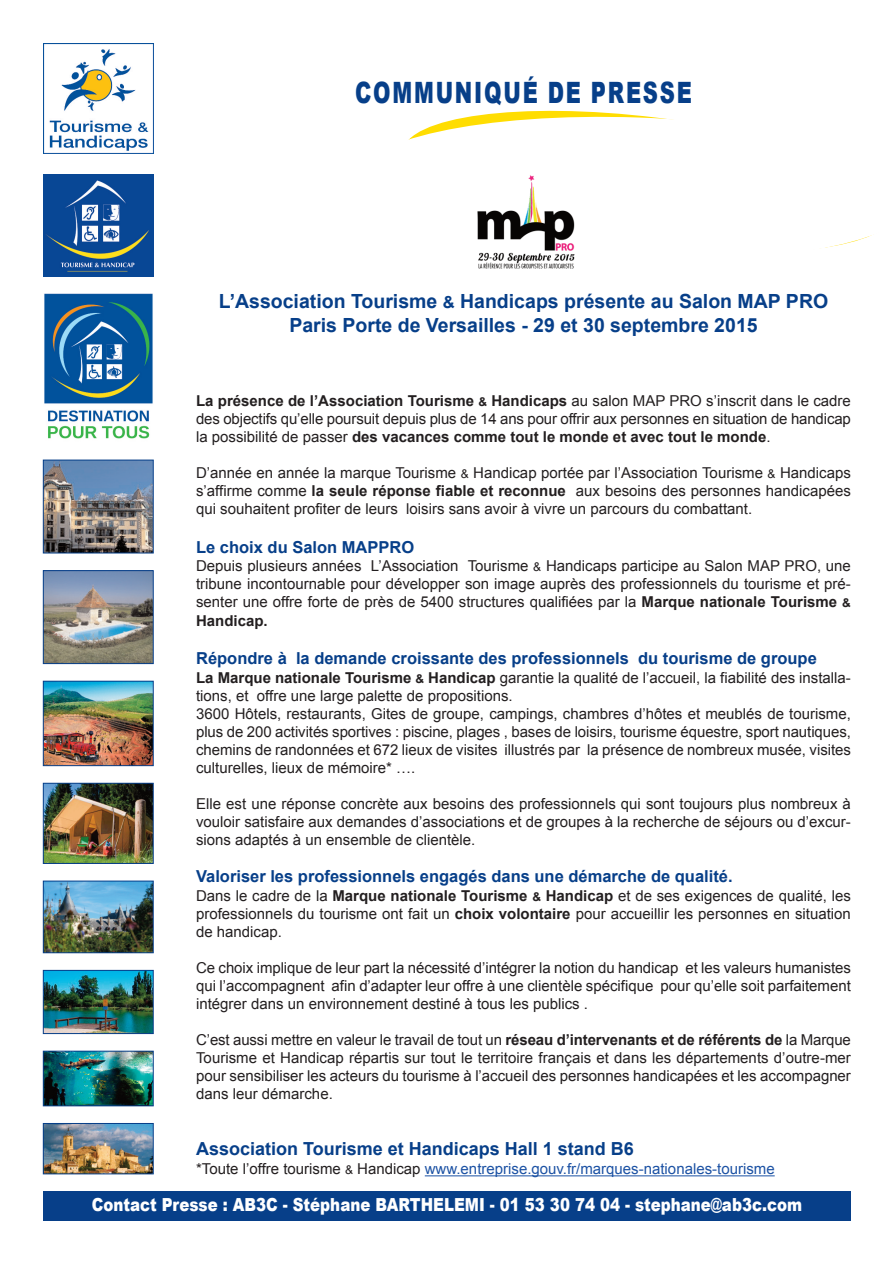
<style>
.page{position:relative;width:894px;height:1264px;background:#fff}
.page>*{position:absolute;margin:0;border:0;box-sizing:border-box;transform-origin:0 0}
.t1{font:900 29.4px "Arial";letter-spacing:.085em;color:#073f89;scale:.71 1}
.t2{font:700 19.5px/23.4px "Arial";color:#073f89;text-align:center}
.t3{font:900 18px "Arial";color:#fff;scale:.83 1}
.t4{font:700 18px "Arial";color:#073f89}
.t5{font:700 16.5px "Arial";color:#073f89}
.t6{font:15px/18px "Arial";color:#231f20;text-align:justify}
.t7{font:15px "Arial";color:#1c52a4}
.s1{font-size:16.5px}
.s2{font-weight:700}
.s3{font-weight:700;font-size:12px}
.s4{font-size:12px}
.s5{color:#231f20}
.s6{font-size:12px;color:#231f20}
</style>
<div class="page">
<img style="left:43px;top:43px;width:111px;height:111px">
<img style="left:43px;top:175px;width:111px;height:102px">
<img style="left:45px;top:462px;width:107px;height:89px">
<div style="left:43px;top:460px;width:111px;height:93px;border:1px solid #073f89"></div>
<img style="left:45px;top:572px;width:107px;height:90px">
<div style="left:43px;top:570px;width:111px;height:94px;border:1px solid #073f89"></div>
<img style="left:45px;top:683px;width:107px;height:81px">
<div style="left:43px;top:681px;width:111px;height:85px;border:1px solid #073f89"></div>
<img style="left:45px;top:883px;width:107px;height:68px">
<div style="left:43px;top:881px;width:111px;height:72px;border:1px solid #073f89"></div>
<img style="left:45px;top:972px;width:107px;height:60px">
<div style="left:43px;top:970px;width:111px;height:64px;border:1px solid #073f89"></div>
<img style="left:45px;top:1125px;width:107px;height:47px">
<div style="left:43px;top:1123px;width:111px;height:51px;border:1px solid #073f89"></div>
<img style="left:45px;top:1053px;width:107px;height:51px">
<div style="left:43px;top:1051px;width:111px;height:55px;border:1px solid #073f89"></div>
<div style="left:43px;top:1191px;width:808px;height:30px;background:#073f89"></div>
<svg style="left:408px;top:112px;width:466px;height:137px"></svg>
<img style="left:44px;top:294px;width:109px;height:145px">
<img style="left:45px;top:785px;width:107px;height:77px">
<div style="left:43px;top:783px;width:111px;height:81px;border:1px solid #073f89"></div>
<hr style="left:425px;top:1175px;width:350px;height:1px;background:#1c52a4">
<svg style="left:455px;top:487px;width:6px;height:3px"></svg>
<img style="left:478px;top:257px;width:97px;height:12px">
<img style="left:470px;top:175px;width:107px;height:82px">
<h1 class="t1" style="left:355px;top:70px;width:476px">Communiqué de Presse</h1>
<h2 class="t2" style="left:219px;top:290px;width:611px">L’Association Tourisme <span class="s1">&amp;</span> Handicaps présente au Salon MAP PRO<br>Paris Porte de Versailles - 29 et 30 septembre 2015</h2>
<p class="t6" style="left:196px;top:391px;width:656px"><span class="s2">La présence de l’Association Tourisme</span> <span class="s3">&amp;</span> <span class="s2">Handicaps</span> au salon MAP PRO s’inscrit dans le cadre des objectifs qu’elle poursuit depuis plus de 14 ans pour offrir aux personnes en situation de handicap la possibilité de passer <span class="s2">des vacances comme tout le monde et avec tout le monde</span>.</p>
<p class="t6" style="left:196px;top:463px;width:656px">D’année en année la marque Tourisme <span class="s4">&amp;</span> Handicap portée par l’Association Tourisme <span class="s4">&amp;</span> Handicaps s’affirme comme <span class="s2">la seule réponse fiable et reconnue</span> aux besoins des personnes handicapées qui souhaitent profiter de leurs loisirs sans avoir à vivre un parcours du combattant.</p>
<p class="t5" style="left:196px;top:538px;width:220px">Le choix du Salon MAPPRO</p>
<p class="t6" style="left:196px;top:557px;width:656px">Depuis plusieurs années L’Association Tourisme <span class="s4">&amp;</span> Handicaps participe au Salon MAP PRO, une tribune incontournable pour développer son image auprès des professionnels du tourisme et pré&shy;senter une offre forte de près de 5400 structures qualifiées par la <span class="s2">Marque nationale Tourisme</span> <span class="s3">&amp; </span><span class="s2">Handicap.</span></p>
<p class="t5" style="left:196px;top:649px;width:622px">Répondre à la demande croissante des professionnels du tourisme de groupe</p>
<p class="t6" style="left:196px;top:669px;width:656px;text-align:left"><span class="s2">La Marque nationale Tourisme</span> <span class="s3">&amp;</span> <span class="s2">Handicap</span> garantie la qualité de l’accueil, la fiabilité des installa&shy;tions, et offre une large palette de propositions.<br>3600 Hôtels, restaurants, Gites de groupe, campings, chambres d’hôtes et meublés de tourisme, plus de 200 activités sportives : piscine, plages , bases de loisirs, tourisme équestre, sport nautiques, chemins de randonnées et 672 lieux de visites illustrés par la présence de nombreux musée, visites culturelles, lieux de mémoire* ….</p>
<p class="t6" style="left:196px;top:795px;width:656px">Elle est une réponse concrète aux besoins des professionnels qui sont toujours plus nombreux à vouloir satisfaire aux demandes d’associations et de groupes à la recherche de séjours ou d’excur&shy;sions adaptés à un ensemble de clientèle.</p>
<p class="t5" style="left:196px;top:867px;width:538px">Valoriser les professionnels engagés dans une démarche de qualité.</p>
<p class="t6" style="left:196px;top:886px;width:656px">Dans le cadre de la <span class="s2">Marque nationale Tourisme</span> <span class="s3">&amp;</span> <span class="s2">Handicap</span> et de ses exigences de qualité, les professionnels du tourisme ont fait un <span class="s2">choix volontaire</span> pour accueillir les personnes en situation de handicap.</p>
<p class="t6" style="left:196px;top:958px;width:656px">Ce choix implique de leur part la nécessité d’intégrer la notion du handicap et les valeurs humanistes qui l’accompagnent afin d’adapter leur offre à une clientèle spécifique pour qu’elle soit parfaitement intégrer dans un environnement destiné à tous les publics .</p>
<p class="t6" style="left:196px;top:1030px;width:656px">C’est aussi mettre en valeur le travail de tout un <span class="s2">réseau d’intervenants et de référents de</span> la Marque Tourisme et Handicap répartis sur tout le territoire français et dans les départements d’outre-mer pour sensibiliser les acteurs du tourisme à l’accueil des personnes handicapées et les accompagner dans leur démarche.</p>
<p class="t4" style="left:196px;top:1138px;width:439px">Association Tourisme et Handicaps Hall 1 stand B6</p>
<p class="t7" style="left:196px;top:1161px;width:580px"><span class="s5">*Toute l’offre tourisme</span> <span class="s6">&amp;</span> <span class="s5">Handicap</span> www.entreprise.gouv.fr/marques-nationales-tourisme</p>
<p class="t3" style="left:92px;top:1191px;width:857px">Contact Presse : AB3C - stéphane BArTHeLemi - 01 53 30 74 04 - stephane@ab3c.com</p>
</div>
